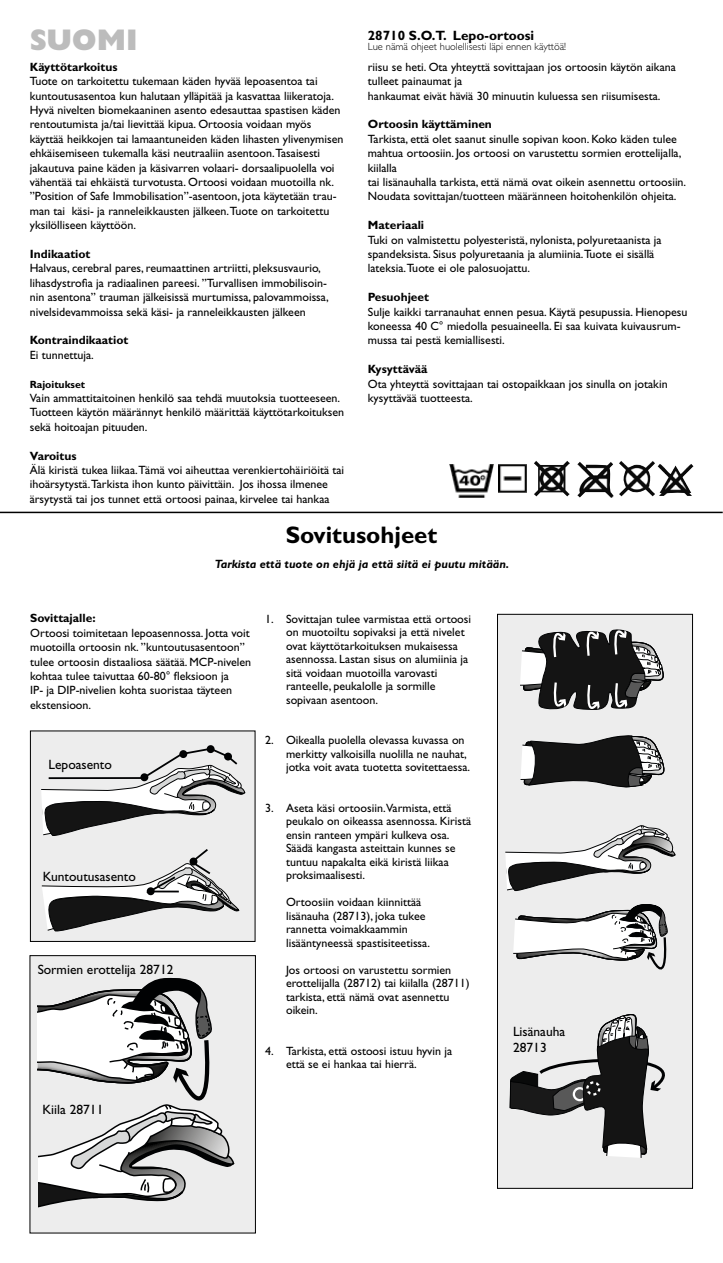
<style>
.page{position:relative;width:723px;height:1263px;background:#fff}
.page>*{position:absolute;margin:0;border:0;box-sizing:border-box;transform-origin:0 0}
.t1{font:800 30px "Gill Sans Std";color:#bcbcbc}
.t2{font:700 24px "Gill Sans Std";color:#000}
.t3{font:13.5px/16.2px "Gill Sans Std";color:#000}
.t4{font:700 13.5px "Gill Sans Std";color:#000}
.t5{font:12.3px "Gill Sans Std";color:#010203}
.t6{font:12px/14.4px "Gill Sans Std";color:#000}
.t7{font:700 12px "Gill Sans Std";color:#000}
.t8{font:italic 700 12px "Gill Sans Std";color:#000}
.t9{font:300 10.5px "Gill Sans Std";color:#000}
.t10{font:700 10.5px "Gill Sans Std";color:#000}
</style>
<div class="page">
<hr style="left:0;top:512px;width:723px;height:1px;background:#000">
<img style="left:619px;top:461px;width:36px;height:35px">
<img style="left:577px;top:462px;width:36px;height:36px">
<img style="left:534px;top:461px;width:36px;height:35px">
<img style="left:657px;top:464px;width:36px;height:32px">
<img style="left:498px;top:465px;width:28px;height:28px">
<img style="left:449px;top:464px;width:45px;height:34px">
<div style="left:497px;top:614px;width:195px;height:574px;background:#ededed"></div>
<div style="left:497px;top:614px;width:196px;height:574px;border:1px solid #000"></div>
<div style="left:30px;top:956px;width:225px;height:277px;background:#ededed"></div>
<div style="left:30px;top:955px;width:226px;height:278px;border:1px solid #000"></div>
<div style="left:30px;top:731px;width:225px;height:210px;background:#ededed"></div>
<div style="left:30px;top:731px;width:225px;height:211px;border:1px solid #000"></div>
<div style="left:207px;top:745px;width:8px;height:8px;border:2px solid #010203;border-radius:50%"></div>
<svg style="left:41px;top:746px;width:205px;height:90px"></svg>
<div style="left:140px;top:773px;width:8px;height:8px;border:2px solid #010203;border-radius:50%"></div>
<svg style="left:41px;top:849px;width:199px;height:83px"></svg>
<div style="left:147px;top:887px;width:8px;height:8px;border:2px solid #010203;border-radius:50%"></div>
<svg style="left:520px;top:735px;width:145px;height:53px"></svg>
<svg style="left:520px;top:629px;width:144px;height:81px"></svg>
<svg style="left:505px;top:825px;width:171px;height:67px"></svg>
<svg style="left:513px;top:904px;width:155px;height:66px"></svg>
<svg style="left:38px;top:977px;width:197px;height:231px"></svg>
<svg style="left:509px;top:992px;width:185px;height:167px"></svg>
<div style="left:586px;top:1081px;width:14px;height:14px;border:2px dashed #fff;border-radius:50%"></div>
<h1 class="t1" style="left:30px;top:23px;width:110px">SUOMI</h1>
<p class="t4" style="left:368px;top:27px;width:168px">28710 S.O.T. Lepo-ortoosi</p>
<p class="t9" style="left:368px;top:41px;width:200px">Lue nämä ohjeet huolellisesti läpi ennen käyttöä!</p>
<p class="t7" style="left:30px;top:60px;width:89px">Käyttötarkoitus</p>
<p class="t6" style="left:30px;top:74px;width:315px">Tuote on tarkoitettu tukemaan käden hyvää lepoasentoa tai kuntoutusasentoa kun halutaan ylläpitää ja kasvattaa liikeratoja.<br>Hyvä nivelten biomekaaninen asento edesauttaa spastisen käden rentoutumista ja/tai lievittää kipua. Ortoosia voidaan myös käyttää heikkojen tai lamaantuneiden käden lihasten ylivenymisen ehkäisemiseen tukemalla käsi neutraaliin asentoon.Tasaisesti jakautuva paine käden ja käsivarren volaari- dorsaalipuolella voi vähentää tai ehkäistä turvotusta. Ortoosi voidaan muotoilla nk. ”Position of Safe Immobilisation”-asentoon, jota käytetään trau&shy;man tai käsi- ja ranneleikkausten jälkeen.Tuote on tarkoitettu yksilölliseen käyttöön.</p>
<p class="t7" style="left:30px;top:247px;width:62px">Indikaatiot</p>
<p class="t6" style="left:30px;top:261px;width:300px">Halvaus, cerebral pares, reumaattinen artriitti, pleksusvaurio, lihasdystrofia ja radiaalinen pareesi. ”Turvallisen immobilisoin&shy;nin asentona” trauman jälkeisissä murtumissa, palovammoissa, nivelsidevammoissa sekä käsi- ja ranneleikkausten jälkeen</p>
<p class="t7" style="left:30px;top:333px;width:100px">Kontraindikaatiot</p>
<p class="t6" style="left:30px;top:348px;width:66px">Ei tunnettuja.</p>
<p class="t10" style="left:30px;top:378px;width:57px">Rajoitukset</p>
<p class="t6" style="left:30px;top:391px;width:316px">Vain ammattitaitoinen henkilö saa tehdä muutoksia tuotteeseen.<br>Tuotteen käytön määrännyt henkilö määrittää käyttötarkoituksen sekä hoitoajan pituuden.</p>
<p class="t7" style="left:30px;top:448px;width:48px">Varoitus</p>
<p class="t6" style="left:30px;top:463px;width:316px">Älä kiristä tukea liikaa.Tämä voi aiheuttaa verenkiertohäiriöitä tai ihoärsytystä.Tarkista ihon kunto päivittäin. Jos ihossa ilmenee ärsytystä tai jos tunnet että ortoosi painaa, kirvelee tai hankaa</p>
<p class="t6" style="left:368px;top:60px;width:309px">riisu se heti. Ota yhteyttä sovittajaan jos ortoosin käytön aikana tulleet painaumat ja<br>hankaumat eivät häviä 30 minuutin kuluessa sen riisumisesta.</p>
<p class="t7" style="left:368px;top:117px;width:126px">Ortoosin käyttäminen</p>
<p class="t6" style="left:368px;top:132px;width:320px">Tarkista, että olet saanut sinulle sopivan koon. Koko käden tulee mahtua ortoosiin. Jos ortoosi on varustettu sormien erottelijalla, kiilalla<br>tai lisänauhalla tarkista, että nämä ovat oikein asennettu ortoosiin.<br>Noudata sovittajan/tuotteen määränneen hoitohenkilön ohjeita.</p>
<p class="t7" style="left:368px;top:218px;width:58px">Materiaali</p>
<p class="t6" style="left:368px;top:232px;width:295px">Tuki on valmistettu polyesteristä, nylonista, polyuretaanista ja spandeksista. Sisus polyuretaania ja alumiinia.Tuote ei sisällä lateksia.Tuote ei ole palosuojattu.</p>
<p class="t7" style="left:368px;top:290px;width:63px">Pesuohjeet</p>
<p class="t6" style="left:368px;top:304px;width:321px">Sulje kaikki tarranauhat ennen pesua. Käytä pesupussia. Hienopesu koneessa 40 C° miedolla pesuaineella. Ei saa kuivata kuivausrum&shy;mussa tai pestä kemiallisesti.</p>
<p class="t7" style="left:368px;top:362px;width:61px">Kysyttävää</p>
<p class="t6" style="left:368px;top:376px;width:301px">Ota yhteyttä sovittajaan tai ostopaikkaan jos sinulla on jotakin kysyttävää tuotteesta.</p>
<p class="t5" style="left:661px;top:157px;width:63px;rotate:90deg">Viloposition</p>
<h2 class="t2" style="left:286px;top:521px;width:153px">Sovitusohjeet</h2>
<p class="t8" style="left:215px;top:557px;width:296px">Tarkista että tuote on ehjä ja että siitä ei puutu mitään.</p>
<p class="t7" style="left:30px;top:611px;width:67px">Sovittajalle:</p>
<p class="t6" style="left:30px;top:625px;width:222px">Ortoosi toimitetaan lepoasennossa. Jotta voit muotoilla ortoosin nk. ”kuntoutusasentoon” tulee ortoosin distaaliosa säätää. MCP-nivelen kohtaa tulee taivuttaa 60-80° fleksioon ja<br>IP- ja DIP-nivelien kohta suoristaa täyteen ekstensioon.</p>
<p class="t3" style="left:49px;top:756px;width:65px">Lepoasento</p>
<p class="t3" style="left:43px;top:868px;width:94px">Kuntoutusasento</p>
<p class="t3" style="left:38px;top:962px;width:137px">Sormien erottelija 28712</p>
<p class="t6" style="left:286px;top:612px;width:187px;line-height:13.5px;text-indent:-21px">1. Sovittajan tulee varmistaa että ortoosi on muotoiltu sopivaksi ja että nivelet ovat käyttötarkoituksen mukaisessa asennossa. Lastan sisus on alumiinia ja sitä voidaan muotoilla varovasti ranteelle, peukalolle ja sormille sopivaan asentoon.</p>
<p class="t6" style="left:286px;top:733px;width:186px;line-height:13.5px;text-indent:-21px">2. Oikealla puolella olevassa kuvassa on merkitty valkoisilla nuolilla ne nauhat, jotka voit avata tuotetta sovitettaessa.</p>
<p class="t6" style="left:286px;top:801px;width:187px;line-height:13.5px;text-indent:-21px">3. Aseta käsi ortoosiin.Varmista, että peukalo on oikeassa asennossa. Kiristä ensin ranteen ympäri kulkeva osa.<br>Säädä kangasta asteittain kunnes se tuntuu napakalta eikä kiristä liikaa proksimaalisesti.</p>
<p class="t6" style="left:286px;top:895px;width:145px;line-height:13.5px">Ortoosiin voidaan kiinnittää lisänauha (28713), joka tukee rannetta voimakkaammin lisääntyneessä spastisiteetissa.</p>
<p class="t6" style="left:286px;top:963px;width:185px;line-height:13.5px">Jos ortoosi on varustettu sormien erottelijalla (28712) tai kiilalla (28711) tarkista, että nämä ovat asennettu oikein.</p>
<p class="t6" style="left:286px;top:1044px;width:168px;line-height:13.5px;text-indent:-21px">4. Tarkista, että ostoosi istuu hyvin ja että se ei hankaa tai hierrä.</p>
<p class="t3" style="left:42px;top:1102px;width:62px">Kiila 28711</p>
<p class="t3" style="left:513px;top:1023px;width:54px">Lisänauha<br>28713</p>
</div>
